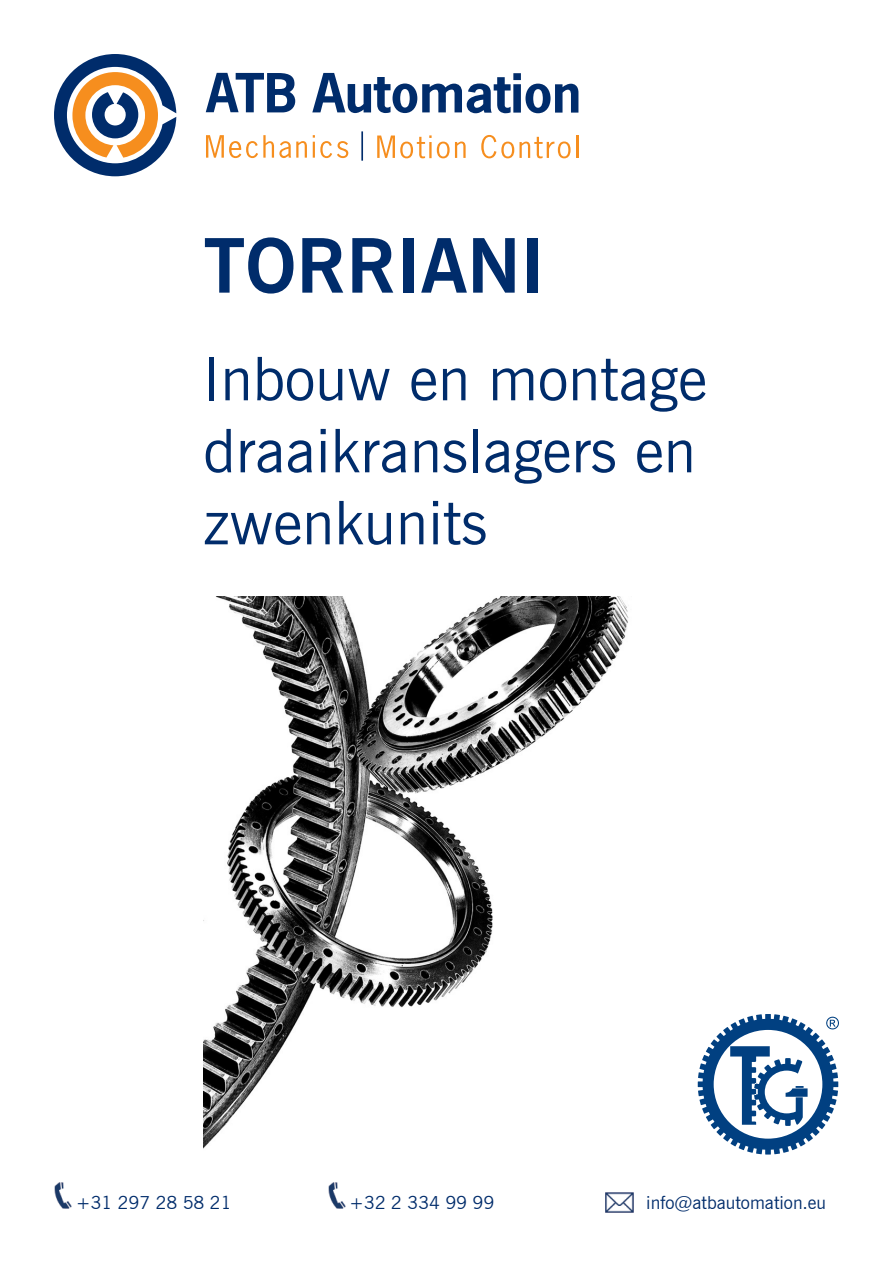
<style>
.page{position:relative;width:893px;height:1263px;background:#fff}
.page>*{position:absolute;margin:0;border:0;box-sizing:border-box;transform-origin:0 0}
.Voorpagina_kop1{font:700 75px "News Gothic";color:#002c6b}
.Koptekst{font:60px/72px "News Gothic";color:#002c6b}
.t1{font:18px "News Gothic";color:#002c6b}
</style>
<div class="page">
<svg style="left:54px;top:54px;width:122px;height:122px"></svg>
<hr style="left:361px;top:131px;width:2px;height:30px;background:#002c6b">
<hr style="left:576px;top:135px;width:2px;height:23px;background:#f68e1e">
<svg style="left:377px;top:135px;width:89px;height:23px"></svg>
<svg style="left:481px;top:135px;width:90px;height:23px"></svg>
<svg style="left:206px;top:73px;width:89px;height:39px"></svg>
<svg style="left:312px;top:73px;width:266px;height:40px"></svg>
<svg style="left:206px;top:135px;width:101px;height:23px"></svg>
<svg style="left:313px;top:135px;width:35px;height:23px"></svg>
<img style="left:605px;top:1193px;width:29px;height:19px">
<img style="left:328px;top:1182px;width:18px;height:26px">
<img style="left:54px;top:1182px;width:17px;height:26px">
<img style="left:203px;top:596px;width:426px;height:553px">
<svg style="left:698px;top:1014px;width:141px;height:140px"></svg>
<p class="Voorpagina_kop1" style="left:203px;top:220px;width:343px">TORRIANI</p>
<p class="Koptekst" style="left:203px;top:343px;width:505px">Inbouw en montage</p>
<p class="Koptekst" style="left:203px;top:415px;width:494px">draaikranslagers en zwenkunits</p>
<p class="t1" style="left:76px;top:1192px;width:157px">+31 297 28 58 21</p>
<p class="t1" style="left:349px;top:1192px;width:147px">+32 2 334 99 99</p>
<p class="t1" style="left:646px;top:1192px;width:181px">info@atbautomation.eu</p>
</div>
